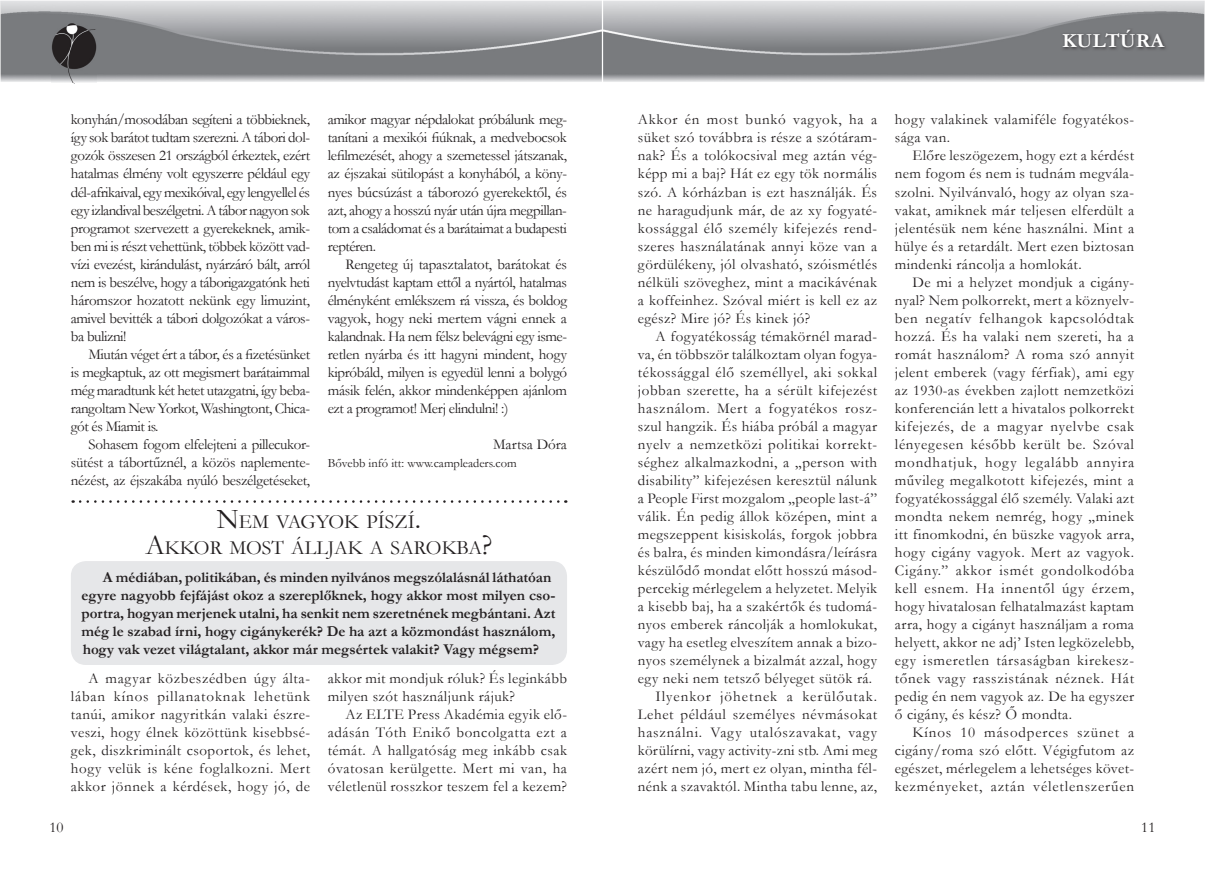
<style>
.page{position:relative;width:1205px;height:869px;background:#fff}
.page>*{position:absolute;margin:0;border:0;box-sizing:border-box;transform-origin:0 0}
.t1{font:20.12px/26.2px "Garamond";color:#231f20;text-align:center}
.t2{font:700 20px "Garamond";color:#fff;scale:1.05 1}
.t3{font:15px/18px "Garamond";letter-spacing:.025em;color:#231f20;text-align:justify}
.t4{font:700 15px/18px "Garamond";color:#231f20}
.t5{font:15px "Garamond";letter-spacing:.055em;color:#231f20}
.t6{font:15px "Garamond";letter-spacing:.045em;color:#231f20}
.t7{font:15px "Garamond";letter-spacing:.05em;color:#231f20}
.t8{font:15px "Garamond";letter-spacing:.065em;color:#231f20}
.t9{font:15px "Garamond";color:#231f20}
.t10{font:12.5px "Garamond";color:#231f20}
.s1{font-size:28.75px}
</style>
<div class="page">
<div style="left:71px;top:561px;width:496px;height:103px;background:#e6e7e9;border-radius:15px"></div>
<svg style="left:80px;top:500px;width:486px;height:2px"></svg>
<img style="left:1px;top:1px;width:1203px;height:81px">
<img style="left:51px;top:22px;width:46px;height:62px">
<img style="left:1061px;top:28px;width:107px;height:23px">
<p class="t3" style="left:71px;top:110px;width:241px">konyhán/mosodában segíteni a többieknek, így sok barátot tudtam szerezni. A tábori dol&shy;gozók összesen 21 országból érkeztek, ezért hatalmas élmény volt egyszerre például egy dél-afrikaival, egy mexikóival, egy lengyellel és egy izlandival beszélgetni. A tábor nagyon sok programot szervezett a gyerekeknek, amik&shy;ben mi is részt vehettünk, többek között vad&shy;vízi evezést, kirándulást, nyárzáró bált, arról nem is beszélve, hogy a táborigazgatónk heti háromszor hozatott nekünk egy limuzint, amivel bevitték a tábori dolgozókat a város&shy;ba bulizni!</p>
<p class="t3" style="left:71px;top:344px;width:241px;text-indent:18px">Miután véget ért a tábor, és a fizetésünket is megkaptuk, az ott megismert barátaimmal még maradtunk két hetet utazgatni, így beba&shy;rangoltam New Yorkot, Washingtont, Chica&shy;gót és Miamit is.</p>
<p class="t3" style="left:71px;top:434px;width:241px;text-indent:18px">Sohasem fogom elfelejteni a pillecukor&shy;sütést a tábortűznél, a közös naplemente&shy;nézést, az éjszakába nyúló beszélgetéseket,</p>
<p class="t3" style="left:328px;top:110px;width:241px">amikor magyar népdalokat próbálunk meg&shy;tanítani a mexikói fiúknak, a medvebocsok lefilmezését, ahogy a szemetessel játszanak, az éjszakai sütilopást a konyhából, a köny&shy;nyes búcsúzást a táborozó gyerekektől, és azt, ahogy a hosszú nyár után újra megpillan&shy;tom a családomat és a barátaimat a budapesti reptéren.</p>
<p class="t3" style="left:328px;top:254px;width:241px;text-indent:18px">Rengeteg új tapasztalatot, barátokat és nyelvtudást kaptam ettől a nyártól, hatalmas élményként emlékszem rá vissza, és boldog vagyok, hogy neki mertem vágni ennek a kalandnak. Ha nem félsz belevágni egy isme&shy;retlen nyárba és itt hagyni mindent, hogy kipróbáld, milyen is egyedül lenni a bolygó másik felén, akkor mindenképpen ajánlom ezt a programot! Merj elindulni! :)</p>
<p class="t9" style="left:493px;top:434px;width:75px">Martsa Dóra</p>
<p class="t10" style="left:328px;top:454px;width:190px">Bővebb infó itt: www.campleaders.com</p>
<h1 class="t1" style="left:145px;top:507px;width:348px"><span class="s1">N</span>EM VAGYOK PÍSZÍ<span class="s1">.<br>A</span>KKOR MOST ÁLLJAK A SAROKBA<span class="s1">?</span></h1>
<p class="t4" style="left:81px;top:567px;width:475px;text-indent:21px">A médiában, politikában, és minden nyilvános megszólalásnál láthatóan egyre nagyobb fejfájást okoz a szereplőknek, hogy akkor most milyen cso&shy;portra, hogyan merjenek utalni, ha senkit nem szeretnének megbántani. Azt még le szabad írni, hogy cigánykerék? De ha azt a közmondást használom, hogy vak vezet világtalant, akkor már megsértek valakit? Vagy mégsem?</p>
<p class="t3" style="left:71px;top:668px;width:241px;text-indent:18px">A magyar közbeszédben úgy álta&shy;lában kínos pillanatoknak lehetünk tanúi, amikor nagyritkán valaki észre&shy;veszi, hogy élnek közöttünk kisebbsé&shy;gek, diszkriminált csoportok, és lehet, hogy velük is kéne foglalkozni. Mert akkor jönnek a kérdések, hogy jó, de</p>
<p class="t3" style="left:328px;top:668px;width:241px">akkor mit mondjuk róluk? És leginkább milyen szót használjunk rájuk?</p>
<p class="t3" style="left:328px;top:704px;width:241px;text-indent:18px">Az ELTE Press Akadémia egyik elő&shy;adásán Tóth Enikő boncolgatta ezt a témát. A hallgatóság meg inkább csak óvatosan kerülgette. Mert mi van, ha véletlenül rosszkor teszem fel a kezem?</p>
<p class="t3" style="left:50px;top:817px;width:16px">10</p>
<h2 class="t2" style="left:1062px;top:27px;width:99px">KULTÚRA</h2>
<p class="t3" style="left:638px;top:110px;width:241px">Akkor én most bunkó vagyok, ha a süket szó továbbra is része a szótáram&shy;nak? És a tolókocsival meg aztán vég&shy;képp mi a baj? Hát ez egy tök normális szó. A kórházban is ezt használják. És ne haragudjunk már, de az xy fogyaté&shy;kossággal élő személy kifejezés rend&shy;szeres használatának annyi köze van a gördülékeny, jól olvasható, szóismétlés nélküli szöveghez, mint a macikávénak a koffeinhez. Szóval miért is kell ez az egész? Mire jó? És kinek jó?</p>
<p class="t3" style="left:656px;top:326px;width:223px">A fogyatékosság témakörnél marad-</p>
<p class="t3" style="left:638px;top:344px;width:241px">va, én többször találkoztam olyan fogya-</p>
<p class="t3" style="left:638px;top:362px;width:241px">tékossággal élő személlyel, aki sokkal</p>
<p class="t3" style="left:638px;top:380px;width:241px">jobban szerette, ha a sérült kifejezést</p>
<p class="t7" style="left:638px;top:398px;width:241px">használom. Mert a fogyatékos rosz-</p>
<p class="t3" style="left:638px;top:416px;width:241px">szul hangzik. És hiába próbál a magyar</p>
<p class="t3" style="left:638px;top:434px;width:241px">nyelv a nemzetközi politikai korrekt-</p>
<p class="t3" style="left:638px;top:452px;width:241px">séghez alkalmazkodni, a „person with</p>
<p class="t3" style="left:638px;top:470px;width:241px">disability” kifejezésen keresztül nálunk</p>
<p class="t3" style="left:638px;top:488px;width:241px">a People First mozgalom „people last-á”</p>
<p class="t3" style="left:638px;top:506px;width:241px">válik. Én pedig állok középen, mint a</p>
<p class="t3" style="left:638px;top:524px;width:241px">megszeppent kisiskolás, forgok jobbra</p>
<p class="t3" style="left:638px;top:542px;width:241px">és balra, és minden kimondásra/leírásra</p>
<p class="t3" style="left:638px;top:560px;width:241px">készülődő mondat előtt hosszú másod-</p>
<p class="t3" style="left:638px;top:578px;width:241px">percekig mérlegelem a helyzetet. Melyik</p>
<p class="t3" style="left:638px;top:596px;width:241px">a kisebb baj, ha a szakértők és tudomá-</p>
<p class="t3" style="left:638px;top:614px;width:241px">nyos emberek ráncolják a homlokukat,</p>
<p class="t3" style="left:638px;top:632px;width:241px">vagy ha esetleg elveszítem annak a bizo-</p>
<p class="t3" style="left:638px;top:650px;width:241px">nyos személynek a bizalmát azzal, hogy</p>
<p class="t3" style="left:638px;top:668px;width:236px">egy neki nem tetsző bélyeget sütök rá.</p>
<p class="t8" style="left:656px;top:686px;width:223px">Ilyenkor jöhetnek a kerülőutak.</p>
<p class="t6" style="left:638px;top:704px;width:241px">Lehet például személyes névmásokat</p>
<p class="t5" style="left:638px;top:722px;width:241px">használni. Vagy utalószavakat, vagy</p>
<p class="t3" style="left:638px;top:740px;width:241px">körülírni, vagy activity-zni stb. Ami meg</p>
<p class="t3" style="left:638px;top:758px;width:241px">azért nem jó, mert ez olyan, mintha fél-</p>
<p class="t3" style="left:638px;top:776px;width:241px">nénk a szavaktól. Mintha tabu lenne, az,</p>
<p class="t3" style="left:895px;top:110px;width:241px">hogy valakinek valamiféle fogyatékos&shy;sága van.</p>
<p class="t3" style="left:895px;top:146px;width:241px;text-indent:18px">Előre leszögezem, hogy ezt a kérdést nem fogom és nem is tudnám megvála&shy;szolni. Nyilvánvaló, hogy az olyan sza&shy;vakat, amiknek már teljesen elferdült a jelentésük nem kéne használni. Mint a hülye és a retardált. Mert ezen biztosan mindenki ráncolja a homlokát.</p>
<p class="t3" style="left:895px;top:272px;width:241px;text-indent:18px">De mi a helyzet mondjuk a cigány&shy;nyal? Nem polkorrekt, mert a köznyelv&shy;ben negatív felhangok kapcsolódtak hozzá. És ha valaki nem szereti, ha a romát használom? A roma szó annyit jelent emberek (vagy férfiak), ami egy az 1930-as években zajlott nemzetközi konferencián lett a hivatalos polkorrekt kifejezés, de a magyar nyelvbe csak lényegesen később került be. Szóval mondhatjuk, hogy legalább annyira művileg megalkotott kifejezés, mint a fogyatékossággal élő személy. Valaki azt mondta nekem nemrég, hogy „minek itt finomkodni, én büszke vagyok arra, hogy cigány vagyok. Mert az vagyok.<br>Cigány.” akkor ismét gondolkodóba kell esnem. Ha innentől úgy érzem, hogy hivatalosan felhatalmazást kaptam arra, hogy a cigányt használjam a roma helyett, akkor ne adj’ Isten legközelebb, egy ismeretlen társaságban kirekesz&shy;tőnek vagy rasszistának néznek. Hát pedig én nem vagyok az. De ha egyszer ő cigány, és kész? Ő mondta.</p>
<p class="t3" style="left:895px;top:722px;width:241px;text-indent:18px">Kínos 10 másodperces szünet a cigány/roma szó előtt. Végigfutom az egészet, mérlegelem a lehetséges követ&shy;kezményeket, aztán véletlenszerűen</p>
<p class="t3" style="left:1141px;top:817px;width:16px">11</p>
</div>
